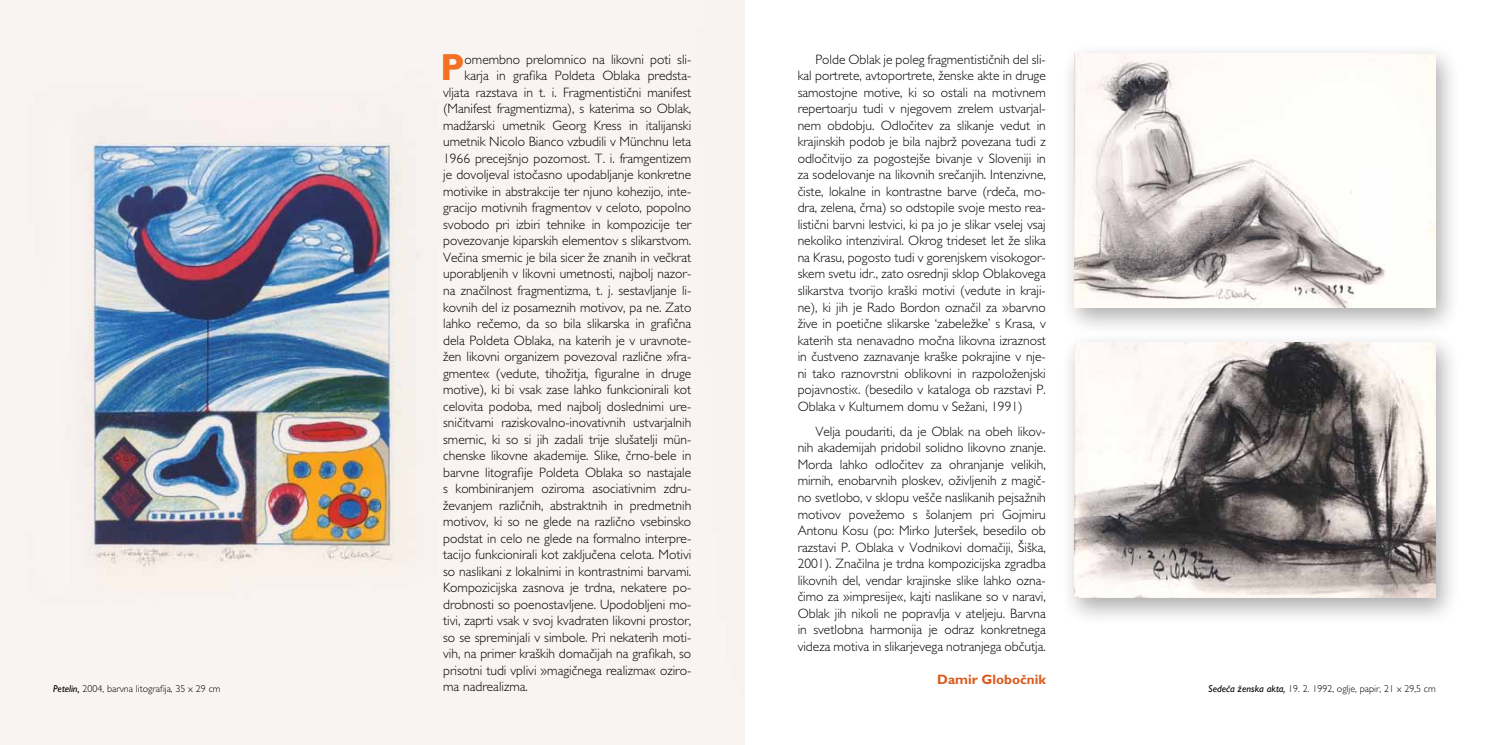
<style>
.page{position:relative;width:1489px;height:745px;background:#fff}
.page>*{position:absolute;margin:0;border:0;box-sizing:border-box;transform-origin:0 0}
.t1{font:700 37.88px "Gill Sans X";color:#f36f21}
.t2{font:300 13.62px/16.5px "Gill Sans X";color:#000;text-align:justify}
.t3{font:700 13.62px "Gill Sans X";color:#db5a1e}
.t4{font:300 10px "Gill Sans X";color:#000}
.s1{font-weight:400;font-style:italic}
</style>
<div class="page">
<div style="left:1060px;top:42px;width:400px;height:293px;background:#000;opacity:.33"></div>
<img style="left:1074px;top:53px;width:360px;height:254px">
<div style="left:1060px;top:331px;width:400px;height:294px;background:#000;opacity:.33"></div>
<img style="left:1074px;top:342px;width:360px;height:255px">
<img style="left:0;top:0;width:744px;height:744px">
<p class="t2" style="left:797px;top:51px;width:250px;text-indent:18px">Polde Oblak je poleg fragmentističnih del sli&shy;kal portrete, avtoportrete, ženske akte in druge samostojne motive, ki so ostali na motivnem repertoarju tudi v njegovem zrelem ustvarjal&shy;nem obdobju. Odločitev za slikanje vedut in krajinskih podob je bila najbrž povezana tudi z odločitvijo za pogostejše bivanje v Sloveniji in za sodelovanje na likovnih srečanjih. Intenzivne, čiste, lokalne in kontrastne barve (rdeča, mo&shy;dra, zelena, črna) so odstopile svoje mesto rea&shy;listični barvni lestvici, ki pa jo je slikar vselej vsaj nekoliko intenziviral. Okrog trideset let že slika na Krasu, pogosto tudi v gorenjskem visokogor&shy;skem svetu idr., zato osrednji sklop Oblakovega slikarstva tvorijo kraški motivi (vedute in kraji&shy;ne), ki jih je Rado Bordon označil za »barvno žive in poetične slikarske ‘zabeležke’ s Krasa, v katerih sta nenavadno močna likovna izraznost in čustveno zaznavanje kraške pokrajine v nje&shy;ni tako raznovrstni oblikovni in razpoloženjski pojavnosti«. (besedilo v kataloga ob razstavi P.<br>Oblaka v Kulturnem domu v Sežani, 1991)</p>
<p class="t2" style="left:797px;top:423px;width:250px;text-indent:18px">Velja poudariti, da je Oblak na obeh likov&shy;nih akademijah pridobil solidno likovno znanje.<br>Morda lahko odločitev za ohranjanje velikih, mirnih, enobarvnih ploskev, oživljenih z magič&shy;no svetlobo, v sklopu vešče naslikanih pejsažnih motivov povežemo s šolanjem pri Gojmiru Antonu Kosu (po: Mirko Juteršek, besedilo ob razstavi P. Oblaka v Vodnikovi domačiji, Šiška, 2001). Značilna je trdna kompozicijska zgradba likovnih del, vendar krajinske slike lahko ozna&shy;čimo za »impresije«, kajti naslikane so v naravi, Oblak jih nikoli ne popravlja v ateljeju. Barvna in svetlobna harmonija je odraz konkretnega videza motiva in slikarjevega notranjega občutja.</p>
<p class="t3" style="left:937px;top:670px;width:110px">Damir Globočnik</p>
<h1 class="t1" style="left:440px;top:45px;width:26px">P</h1>
<p class="t2" style="left:464px;top:51px;width:228px">omembno prelomnico na likovni poti sli-</p>
<p class="t2" style="left:464px;top:67px;width:228px">karja in grafika Poldeta Oblaka predsta-</p>
<p class="t2" style="left:443px;top:84px;width:250px">vljata razstava in t. i. Fragmentistični manifest</p>
<p class="t2" style="left:443px;top:100px;width:250px">(Manifest fragmentizma), s katerima so Oblak,</p>
<p class="t2" style="left:443px;top:117px;width:250px">madžarski umetnik Georg Kress in italijanski</p>
<p class="t2" style="left:443px;top:133px;width:250px">umetnik Nicolo Bianco vzbudili v Münchnu leta</p>
<p class="t2" style="left:443px;top:150px;width:250px">1966 precejšnjo pozornost. T. i. framgentizem</p>
<p class="t2" style="left:443px;top:166px;width:250px">je dovoljeval istočasno upodabljanje konkretne</p>
<p class="t2" style="left:443px;top:183px;width:250px">motivike in abstrakcije ter njuno kohezijo, inte-</p>
<p class="t2" style="left:443px;top:199px;width:250px">gracijo motivnih fragmentov v celoto, popolno</p>
<p class="t2" style="left:443px;top:216px;width:250px">svobodo pri izbiri tehnike in kompozicije ter</p>
<p class="t2" style="left:443px;top:232px;width:250px">povezovanje kiparskih elementov s slikarstvom.</p>
<p class="t2" style="left:443px;top:249px;width:250px">Večina smernic je bila sicer že znanih in večkrat</p>
<p class="t2" style="left:443px;top:265px;width:250px">uporabljenih v likovni umetnosti, najbolj nazor-</p>
<p class="t2" style="left:443px;top:282px;width:250px">na značilnost fragmentizma, t. j. sestavljanje li-</p>
<p class="t2" style="left:443px;top:298px;width:250px">kovnih del iz posameznih motivov, pa ne. Zato</p>
<p class="t2" style="left:443px;top:315px;width:249px">lahko rečemo, da so bila slikarska in grafična</p>
<p class="t2" style="left:443px;top:331px;width:250px">dela Poldeta Oblaka, na katerih je v uravnote-</p>
<p class="t2" style="left:443px;top:348px;width:250px">žen likovni organizem povezoval različne »fra-</p>
<p class="t2" style="left:443px;top:364px;width:250px">gmente« (vedute, tihožitja, figuralne in druge</p>
<p class="t2" style="left:443px;top:381px;width:250px">motive), ki bi vsak zase lahko funkcionirali kot</p>
<p class="t2" style="left:443px;top:397px;width:250px">celovita podoba, med najbolj doslednimi ure-</p>
<p class="t2" style="left:443px;top:414px;width:250px">sničitvami raziskovalno-inovativnih ustvarjalnih</p>
<p class="t2" style="left:443px;top:430px;width:250px">smernic, ki so si jih zadali trije slušatelji mün-</p>
<p class="t2" style="left:443px;top:447px;width:250px">chenske likovne akademije. Slike, črno-bele in</p>
<p class="t2" style="left:443px;top:463px;width:250px">barvne litografije Poldeta Oblaka so nastajale</p>
<p class="t2" style="left:443px;top:480px;width:250px">s kombiniranjem oziroma asociativnim zdru-</p>
<p class="t2" style="left:443px;top:496px;width:250px">ževanjem različnih, abstraktnih in predmetnih</p>
<p class="t2" style="left:443px;top:513px;width:250px">motivov, ki so ne glede na različno vsebinsko</p>
<p class="t2" style="left:443px;top:529px;width:249px">podstat in celo ne glede na formalno interpre-</p>
<p class="t2" style="left:443px;top:546px;width:250px">tacijo funkcionirali kot zaključena celota. Motivi</p>
<p class="t2" style="left:443px;top:562px;width:250px">so naslikani z lokalnimi in kontrastnimi barvami.</p>
<p class="t2" style="left:443px;top:579px;width:250px">Kompozicijska zasnova je trdna, nekatere po-</p>
<p class="t2" style="left:443px;top:595px;width:250px">drobnosti so poenostavljene. Upodobljeni mo-</p>
<p class="t2" style="left:443px;top:612px;width:249px">tivi, zaprti vsak v svoj kvadraten likovni prostor,</p>
<p class="t2" style="left:443px;top:628px;width:249px">so se spreminjali v simbole. Pri nekaterih moti-</p>
<p class="t2" style="left:443px;top:645px;width:250px">vih, na primer kraških domačijah na grafikah, so</p>
<p class="t2" style="left:443px;top:661px;width:250px">prisotni tudi vplivi »magičnega realizma« oziro-</p>
<p class="t2" style="left:443px;top:678px;width:86px">ma nadrealizma.</p>
<p class="t4" style="left:53px;top:682px;width:169px"><span class="s1">Petelin,</span> 2004, barvna litografija, 35 x 29 cm</p>
<p class="t4" style="left:1207px;top:682px;width:229px"><span class="s1">Sedeča ženska akta,</span> 19. 2. 1992, oglje, papir, 21 x 29,5 cm</p>
</div>
